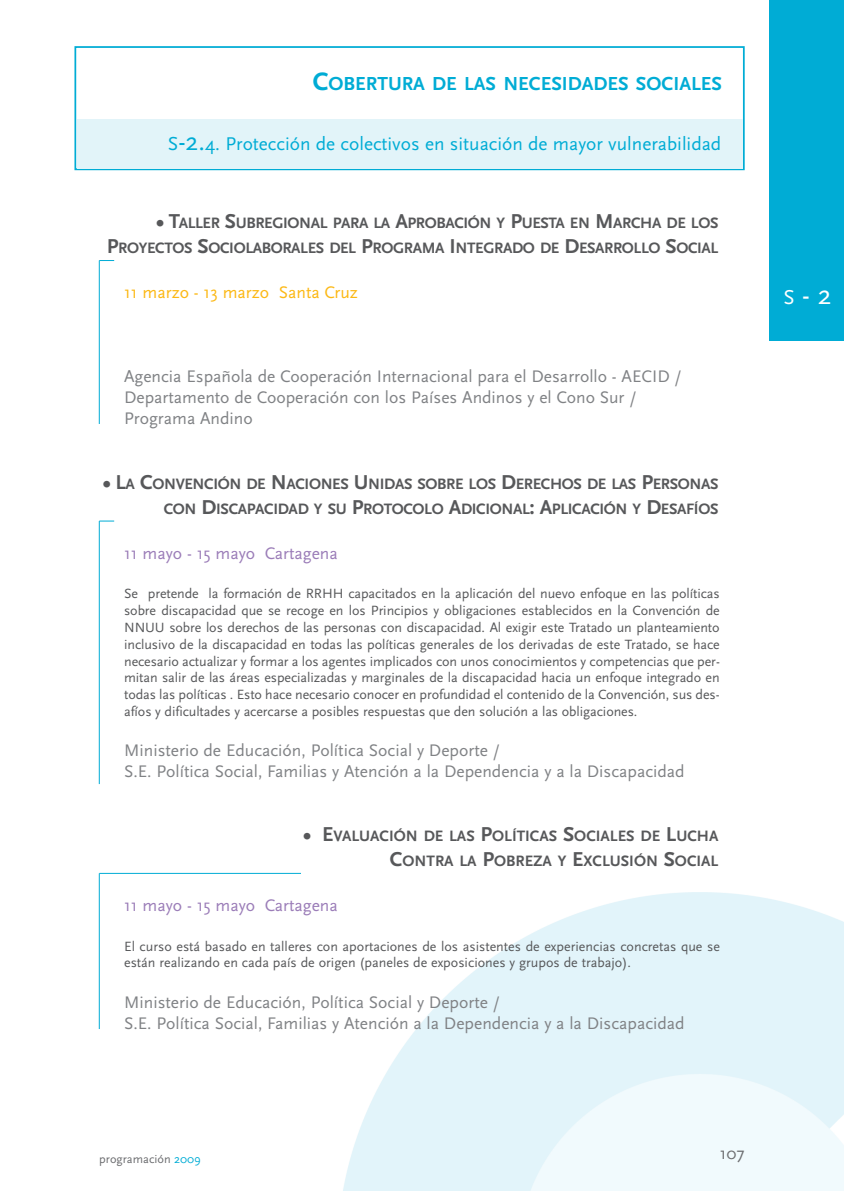
<style>
.page{position:relative;width:844px;height:1191px;background:#fff}
.page>*{position:absolute;margin:0;border:0;box-sizing:border-box;transform-origin:0 0}
.t1{font:28px "Scala Sans";color:#fff}
.t2{font:700 19.6px "Scala Sans";color:#00acd5}
.t3{font:19.25px "Scala Sans";color:#00acd5}
.t4{font:17.5px/21px "Scala Sans";color:#808285}
.t5{font:17.5px "Scala Sans";color:#9b7db8}
.t6{font:17.5px "Scala Sans";color:#fcb814}
.t7{font:17.5px "Scala Sans";color:#6c6d70}
.t8{font:700 15.75px/25.2px "Scala Sans";letter-spacing:-.025em;color:#57585a;text-align:right}
.t9{font:700 15.75px/25.2px "Scala Sans";color:#57585a;text-align:right}
.t10{font:14px/16.8px "Scala Sans";color:#57585a;text-align:justify}
.t11{font:12.25px "Scala Sans";color:#6c6d70}
.s1{font-size:26.25px}
.s2{font-size:19.6px}
.s3{font-size:21px}
.s4{color:#00acd5}
</style>
<div class="page">
<div style="left:74px;top:46px;width:670px;height:124px;border:2px solid #00acd5"></div>
<div style="left:77px;top:119px;width:665px;height:50px;background:#e2f4f9"></div>
<svg style="left:100px;top:260px;width:14px;height:1px"></svg>
<hr style="left:99px;top:260px;width:1px;height:164px;background:#00acd5">
<svg style="left:99px;top:520px;width:15px;height:1px"></svg>
<hr style="left:99px;top:521px;width:1px;height:263px;background:#00acd5">
<hr style="left:99px;top:873px;width:202px;height:1px;background:#00acd5">
<hr style="left:99px;top:873px;width:1px;height:156px;background:#00acd5">
<div style="left:769px;top:0;width:74px;height:340px;background:#00acd5"></div>
<h2 class="t2" style="left:312px;top:75px;width:410px"><span class="s1">C</span>OBERTURA DE LAS NECESIDADES SOCIALES</h2>
<h3 class="t3" style="left:168px;top:136px;width:555px"><span class="s2">S</span><span class="s1">-2.</span>4. Protección de colectivos en situación de mayor vulnerabilidad</h3>
<p class="t8" style="left:107px;top:212px;width:613px"><span class="s3">• T</span>ALLER <span class="s3">S</span>UBREGIONAL PARA LA <span class="s3">A</span>PROBACIÓN Y <span class="s3">P</span>UESTA EN <span class="s3">M</span>ARCHA DE LOS<br><span class="s3">P</span>ROYECTOS <span class="s3">S</span>OCIOLABORALES DEL <span class="s3">P</span>ROGRAMA <span class="s3">I</span>NTEGRADO DE <span class="s3">D</span>ESARROLLO <span class="s3">S</span>OCIAL</p>
<p class="t6" style="left:124px;top:285px;width:235px">11 marzo - 13 marzo Santa Cruz</p>
<p class="t4" style="left:124px;top:367px;width:559px">Agencia Española de Cooperación Internacional para el Desarrollo - AECID /<br>Departamento de Cooperación con los Países Andinos y el Cono Sur /<br>Programa Andino</p>
<p class="t8" style="left:103px;top:472px;width:616px"><span class="s3">• L</span>A <span class="s3">C</span>ONVENCIÓN DE <span class="s3">N</span>ACIONES <span class="s3">U</span>NIDAS SOBRE LOS <span class="s3">D</span>ERECHOS DE LAS <span class="s3">P</span>ERSONAS<br>CON <span class="s3">D</span>ISCAPACIDAD Y SU <span class="s3">P</span>ROTOCOLO <span class="s3">A</span>DICIONAL<span class="s3">: A</span>PLICACIÓN Y <span class="s3">D</span>ESAFÍOS</p>
<p class="t5" style="left:124px;top:546px;width:215px">11 mayo - 15 mayo Cartagena</p>
<p class="t10" style="left:124px;top:586px;width:597px">Se pretende la formación de RRHH capacitados en la aplicación del nuevo enfoque en las políticas sobre discapacidad que se recoge en los Principios y obligaciones establecidos en la Convención de NNUU sobre los derechos de las personas con discapacidad. Al exigir este Tratado un planteamiento inclusivo de la discapacidad en todas las políticas generales de los derivadas de este Tratado, se hace necesario actualizar y formar a los agentes implicados con unos conocimientos y competencias que per&shy;mitan salir de las áreas especializadas y marginales de la discapacidad hacia un enfoque integrado en todas las políticas . Esto hace necesario conocer en profundidad el contenido de la Convención, sus des&shy;afíos y dificultades y acercarse a posibles respuestas que den solución a las obligaciones.</p>
<p class="t4" style="left:124px;top:741px;width:562px">Ministerio de Educación, Política Social y Deporte /<br>S.E. Política Social, Familias y Atención a la Dependencia y a la Discapacidad</p>
<p class="t9" style="left:303px;top:824px;width:416px"><span class="s3">• E</span>VALUACIÓN DE LAS <span class="s3">P</span>OLÍTICAS <span class="s3">S</span>OCIALES DE <span class="s3">L</span>UCHA<br><span class="s3">C</span>ONTRA LA <span class="s3">P</span>OBREZA Y <span class="s3">E</span>XCLUSIÓN <span class="s3">S</span>OCIAL</p>
<p class="t5" style="left:124px;top:898px;width:215px">11 mayo - 15 mayo Cartagena</p>
<p class="t10" style="left:124px;top:938px;width:597px">El curso está basado en talleres con aportaciones de los asistentes de experiencias concretas que se están realizando en cada país de origen (paneles de exposiciones y grupos de trabajo).</p>
<p class="t4" style="left:124px;top:993px;width:562px">Ministerio de Educación, Política Social y Deporte /<br>S.E. Política Social, Familias y Atención a la Dependencia y a la Discapacidad</p>
<h1 class="t1" style="left:783px;top:283px;width:50px"><span class="s3">S</span>-2</h1>
<p class="t11" style="left:99px;top:1153px;width:103px">programación <span class="s4">2009</span></p>
<p class="t7" style="left:719px;top:1146px;width:26px">107</p>
</div>
